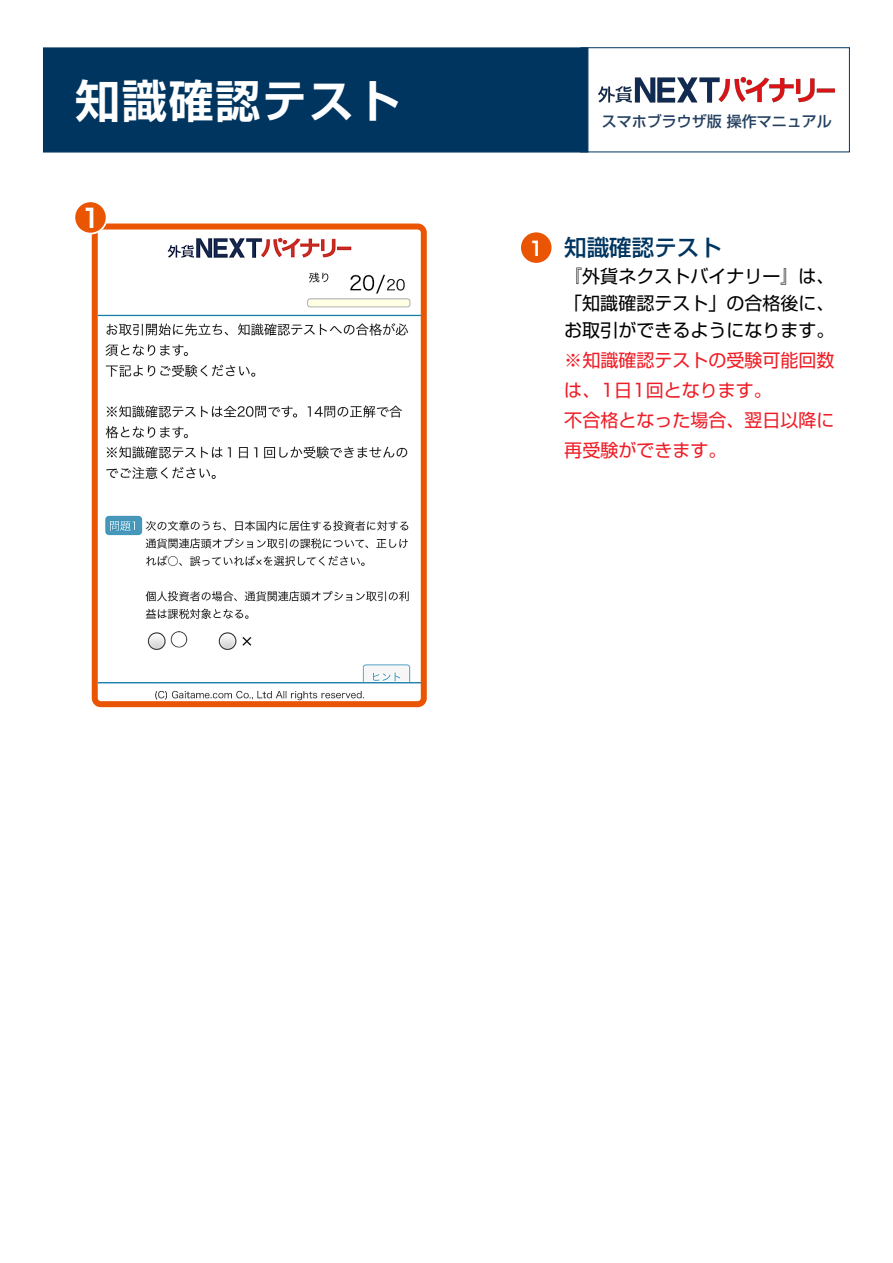
<style>
.page{position:relative;width:893px;height:1263px;background:#fff}
.page>*{position:absolute;margin:0;border:0;box-sizing:border-box;transform-origin:0 0}
.t1{font:700 45px "Shin Go Pro De";letter-spacing:.04em;color:#fff}
.t2{font:700 25.8px "Shin Go Pro De";color:#fff}
.t3{font:500 22.5px "Shin Go Pro";color:#003560}
.t4{font:18px/30px "Shin Go Pro";color:#ee1d26}
.t5{font:18px/27px "Shin Go Pro";color:#000;text-align:justify}
.t6{font:500 15px "Shin Go Pro";color:#254061}
.s1{font-family:"Shin Go Pro De";font-weight:700;font-size:19.5px;color:#fff}
</style>
<div class="page">
<div style="left:43px;top:47px;width:545px;height:106px;background:#003560;border:1px solid #003560"></div>
<img style="left:599px;top:77px;width:236px;height:26px">
<svg style="left:521px;top:232px;width:31px;height:31px"></svg>
<img style="left:99px;top:230px;width:321px;height:478px">
<div style="left:92px;top:223px;width:335px;height:484px;border:6px solid #ea5504;border-radius:6px"></div>
<svg style="left:75px;top:202px;width:33px;height:32px"></svg>
<h1 class="t1" style="left:75px;top:64px;width:327px">知識確認テスト</h1>
<h2 class="t2" style="left:81px;top:197px;width:21px">1</h2>
<p class="t6" style="left:602px;top:109px;width:232px">スマホブラウザ版 操作マニュアル</p>
<p class="t3" style="left:529px;top:229px;width:194px"><span class="s1">1</span> 知識確認テスト</p>
<p class="t5" style="left:564px;top:260px;width:272px">『外貨ネクストバイナリー』は、「知識確認テスト」の合格後に、お取引ができるようになります。</p>
<p class="t4" style="left:564px;top:343px;width:272px">※知識確認テストの受験可能回数は、1日1回となります。<br>不合格となった場合、翌日以降に再受験ができます。</p>
</div>
